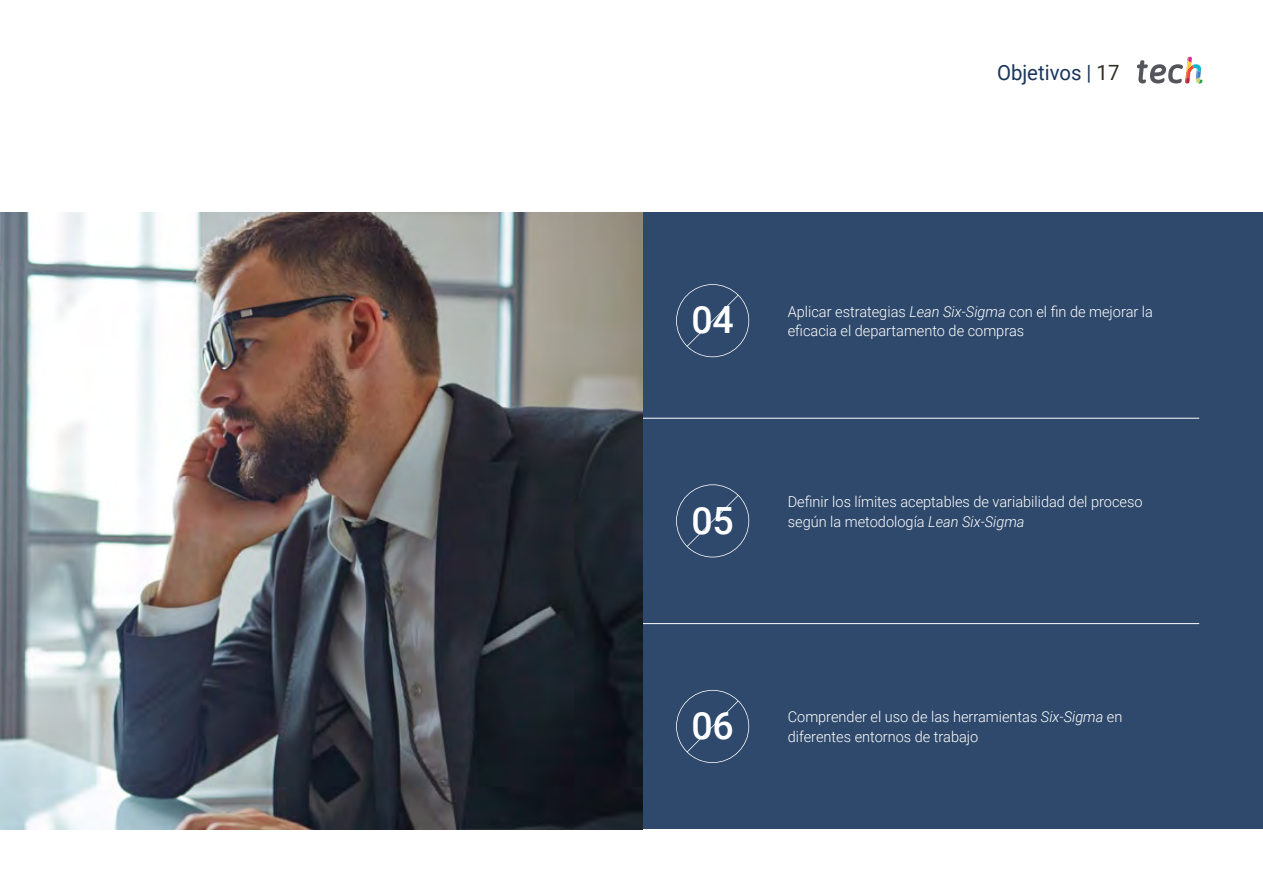
<style>
.page{position:relative;width:1263px;height:893px;background:#fff}
.page>*{position:absolute;margin:0;border:0;box-sizing:border-box;transform-origin:0 0}
.t1{font:500 37.5px "Roboto";color:#fff}
.t2{font:21px "Roboto";color:#1a355c}
.t3{font:300 15px/19.5px "Roboto";color:#fff}
.s1{color:#312e20}
.s2{font-style:italic}
</style>
<div class="page">
<svg style="left:1137px;top:57px;width:65px;height:27px"></svg>
<div style="left:642px;top:213px;width:621px;height:616px;background:#2e496b"></div>
<svg style="left:676px;top:284px;width:73px;height:73px"></svg>
<svg style="left:676px;top:484px;width:73px;height:73px"></svg>
<svg style="left:676px;top:690px;width:73px;height:73px"></svg>
<hr style="left:0;top:418px;width:1199px;height:1px;background:#fff">
<hr style="left:0;top:623px;width:1199px;height:1px;background:#fff">
<img style="left:0;top:213px;width:642px;height:616px">
<h2 class="t2" style="left:997px;top:57px;width:124px">Objetivos | <span class="s1">17</span></h2>
<h1 class="t1" style="left:691px;top:294px;width:44px">04</h1>
<p class="t3" style="left:788px;top:301px;width:367px">Aplicar estrategias <span class="s2">Lean Six-Sigma</span> con el fin de mejorar la eficacia el departamento de compras</p>
<h1 class="t1" style="left:691px;top:494px;width:44px">05</h1>
<p class="t3" style="left:788px;top:491px;width:356px">Definir los límites aceptables de variabilidad del proceso según la metodología <span class="s2">Lean Six-Sigma</span></p>
<h1 class="t1" style="left:691px;top:699px;width:44px">06</h1>
<p class="t3" style="left:788px;top:707px;width:336px">Comprender el uso de las herramientas <span class="s2">Six-Sigma</span> en diferentes entornos de trabajo</p>
</div>
